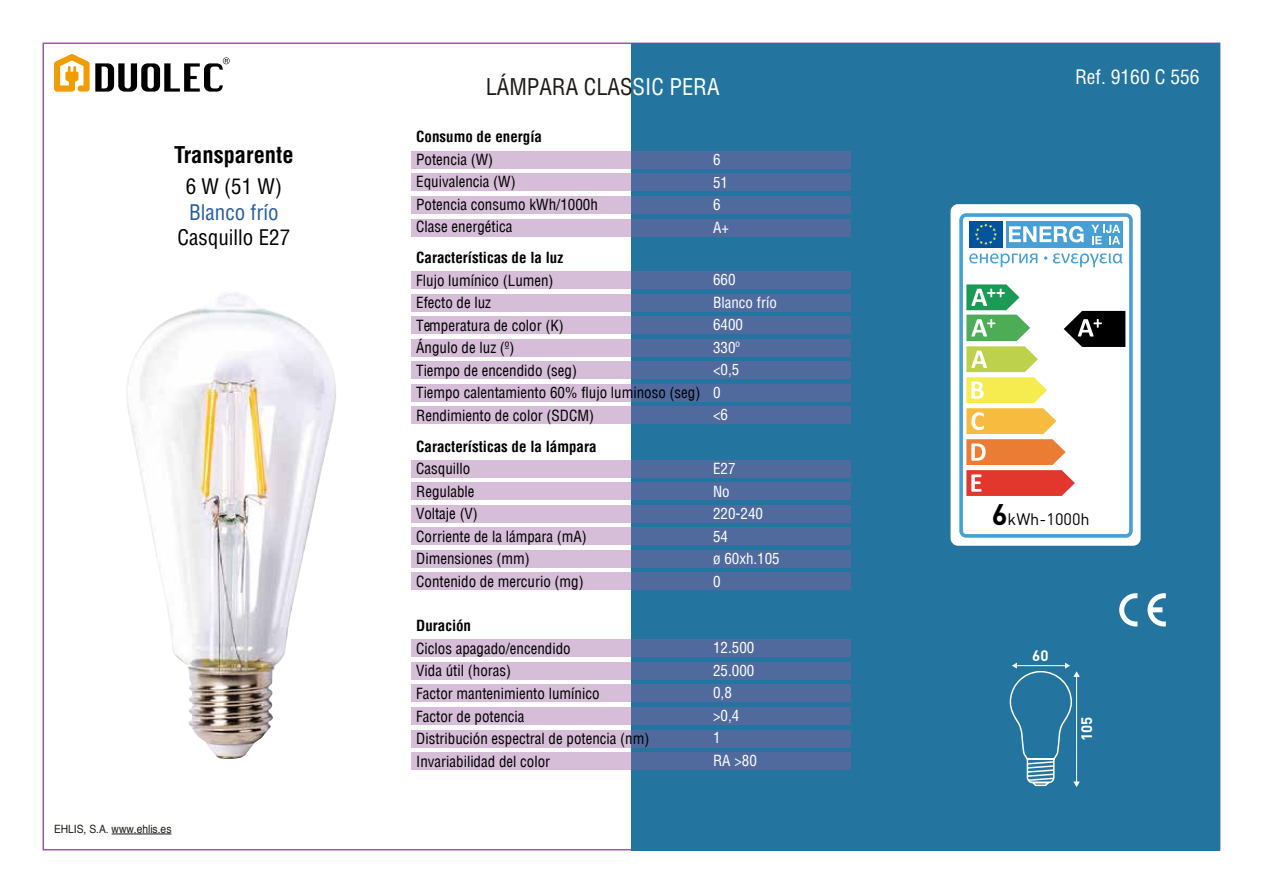
<style>
.page{position:relative;width:1263px;height:893px;background:#fff}
.page>*{position:absolute;margin:0;border:0;box-sizing:border-box;transform-origin:0 0}
.t1{font:condensed 22.5px "Helvetica";color:#1e1a16}
.t2{font:700 condensed 22.5px "Helvetica LT Std";color:#000}
.t3{font:condensed 21px "Helvetica LT Std";color:#000}
.t4{font:condensed 21px "Helvetica LT Std";color:#245d9c}
.t5{font:condensed 19.5px "Helvetica LT Std";color:#fff}
.t6{font:16.5px "DIN";color:#000}
.t7{font:condensed 15px/22.5px "Helvetica";color:#000}
.t8{font:condensed 15px/22.5px "Helvetica LT Std";color:#fff}
.t9{font:700 condensed 15px "Helvetica";color:#000}
.t10{font:700 15px "DIN";color:#fff}
.t11{font:11.4px "Helvetica";color:#1e1a16;scale:.9 1}
.s1{color:#fff}
.s2{font-weight:700;font-size:29.4px}
</style>
<div class="page">
<svg style="left:54px;top:54px;width:176px;height:38px"></svg>
<hr style="left:112px;top:834px;width:59px;height:1px;background:#1e1a16">
<div style="left:631px;top:43px;width:589px;height:807px;background:#2375a0"></div>
<img style="left:126px;top:292px;width:210px;height:467px">
<svg style="left:1119px;top:593px;width:18px;height:33px"></svg>
<svg style="left:1147px;top:593px;width:19px;height:33px"></svg>
<svg style="left:412px;top:151px;width:439px;height:18px;background:#9393ba"></svg>
<svg style="left:412px;top:174px;width:439px;height:17px;background:#9393ba"></svg>
<svg style="left:412px;top:196px;width:439px;height:18px;background:#9393ba"></svg>
<svg style="left:412px;top:219px;width:439px;height:17px;background:#9393ba"></svg>
<svg style="left:412px;top:271px;width:439px;height:18px;background:#9393ba"></svg>
<svg style="left:412px;top:294px;width:439px;height:17px;background:#9393ba"></svg>
<svg style="left:412px;top:316px;width:439px;height:18px;background:#9393ba"></svg>
<svg style="left:412px;top:339px;width:439px;height:17px;background:#9393ba"></svg>
<svg style="left:412px;top:361px;width:439px;height:18px;background:#9393ba"></svg>
<svg style="left:412px;top:384px;width:439px;height:17px;background:#9393ba"></svg>
<svg style="left:412px;top:406px;width:439px;height:18px;background:#9393ba"></svg>
<svg style="left:412px;top:460px;width:439px;height:17px;background:#9393ba"></svg>
<svg style="left:412px;top:483px;width:439px;height:17px;background:#9393ba"></svg>
<svg style="left:412px;top:505px;width:439px;height:17px;background:#9393ba"></svg>
<svg style="left:412px;top:528px;width:439px;height:17px;background:#9393ba"></svg>
<svg style="left:412px;top:550px;width:439px;height:18px;background:#9393ba"></svg>
<svg style="left:412px;top:639px;width:439px;height:18px;background:#9393ba"></svg>
<svg style="left:412px;top:662px;width:439px;height:17px;background:#9393ba"></svg>
<svg style="left:412px;top:685px;width:439px;height:17px;background:#9393ba"></svg>
<svg style="left:412px;top:707px;width:439px;height:18px;background:#9393ba"></svg>
<svg style="left:412px;top:730px;width:439px;height:17px;background:#9393ba"></svg>
<svg style="left:412px;top:752px;width:439px;height:18px;background:#9393ba"></svg>
<svg style="left:1009px;top:663px;width:71px;height:124px"></svg>
<svg style="left:412px;top:573px;width:439px;height:17px;background:#9393ba"></svg>
<div style="left:950px;top:204px;width:190px;height:342px;background:#fff;border-radius:7px"></div>
<svg style="left:959px;top:213px;width:174px;height:325px"></svg>
<svg style="left:966px;top:284px;width:159px;height:212px"></svg>
<h1 class="t2" style="left:174px;top:141px;width:121px">Transparente</h1>
<h2 class="t3" style="left:186px;top:174px;width:98px">6 W (51 W)</h2>
<h2 class="t4" style="left:189px;top:199px;width:91px">Blanco frío</h2>
<h2 class="t3" style="left:178px;top:225px;width:114px">Casquillo E27</h2>
<p class="t11" style="left:54px;top:820px;width:132px">EHLIS, S.A. www.ehlis.es</p>
<h1 class="t1" style="left:486px;top:72px;width:235px">LÁMPARA CLAS<span class="s1">SIC PERA</span></h1>
<p class="t9" style="left:416px;top:128px;width:127px">Consumo de energía</p>
<p class="t7" style="left:416px;top:148px;width:183px">Potencia (W)<br>Equivalencia (W)<br>Potencia consumo kWh/1000h<br>Clase energética</p>
<p class="t9" style="left:416px;top:249px;width:149px">Características de la luz</p>
<p class="t7" style="left:416px;top:269px;width:286px">Flujo lumínico (Lumen)<br>Efecto de luz<br>Temperatura de color (K)<br>Ángulo de luz (º)<br>Tiempo de encendido (seg)<br>Tiempo calentamiento 60% flujo luminoso (seg)<br>Rendimiento de color (SDCM)</p>
<p class="t9" style="left:416px;top:437px;width:182px">Características de la lámpara</p>
<p class="t7" style="left:416px;top:457px;width:172px">Casquillo<br>Regulable<br>Voltaje (V)<br>Corriente de la lámpara (mA)<br>Dimensiones (mm)</p>
<p class="t7" style="left:416px;top:570px;width:169px">Contenido de mercurio (mg)</p>
<p class="t8" style="left:713px;top:148px;width:17px">6<br>51<br>6<br>A+</p>
<p class="t8" style="left:713px;top:268px;width:65px">660<br>Blanco frío<br>6400<br>330º<br>&lt;0,5<br>0<br>&lt;6</p>
<p class="t8" style="left:713px;top:457px;width:68px">E27<br>No<br>220-240<br>54<br>ø 60xh.105<br>0</p>
<h3 class="t5" style="left:1075px;top:64px;width:126px">Ref. 9160 C 556</h3>
<p class="t6" style="left:992px;top:509px;width:100px"><span class="s2">6</span>kWh-1000h</p>
<p class="t9" style="left:416px;top:617px;width:56px">Duración</p>
<p class="t7" style="left:416px;top:637px;width:235px">Ciclos apagado/encendido<br>Vida útil (horas)<br>Factor mantenimiento lumínico<br>Factor de potencia<br>Distribución espectral de potencia (nm)<br>Invariabilidad del color</p>
<p class="t10" style="left:1032px;top:646px;width:18px">60</p>
<p class="t8" style="left:713px;top:636px;width:45px">12.500<br>25.000<br>0,8 &gt;0,4<br>1<br>RA &gt;80</p>
<p class="t10" style="left:1077px;top:741px;width:26px;rotate:-90deg">105</p>
</div>
